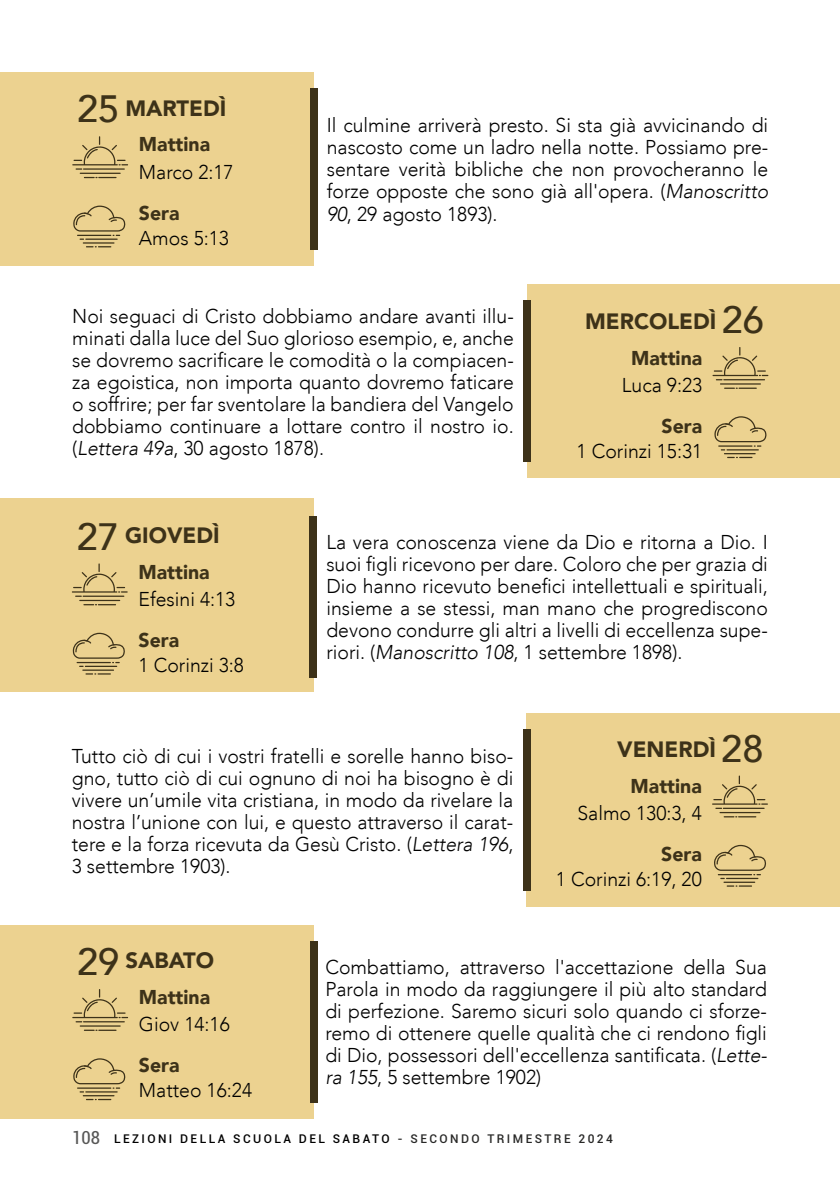
<style>
.page{position:relative;width:840px;height:1191px;background:#fff}
.page>*{position:absolute;margin:0;border:0;box-sizing:border-box;transform-origin:0 0}
.t1{font:500 38px "Avenir LT";color:#3d3219}
.t2{font:900 22px "Avenir LT Std";color:#3d3219}
.t3{font:300 20px/22px "Avenir LT";color:#000;text-align:justify}
.t4{font:900 20px "Avenir LT";color:#3d3219}
.t5{font:500 12px "Roboto";letter-spacing:.2em;color:#000}
.s1{font-style:italic}
.s2{font-weight:400;font-stretch:condensed;font-size:18px;color:#575756}
.s3{color:#282827}
</style>
<div class="page">
<div style="left:0;top:498px;width:313px;height:194px;background:#ecd290"></div>
<div style="left:0;top:73px;width:313px;height:193px;background:#ecd290"></div>
<div style="left:0;top:925px;width:313px;height:193px;background:#ecd290"></div>
<div style="left:526px;top:713px;width:313px;height:193px;background:#ecd290"></div>
<div style="left:527px;top:284px;width:312px;height:194px;background:#ecd290"></div>
<div style="left:309px;top:516px;width:8px;height:161px;background:#3d3219"></div>
<div style="left:310px;top:89px;width:7px;height:161px;background:#3d3219"></div>
<div style="left:522px;top:729px;width:8px;height:161px;background:#3d3219"></div>
<div style="left:523px;top:301px;width:7px;height:161px;background:#3d3219"></div>
<div style="left:310px;top:941px;width:7px;height:161px;background:#3d3219"></div>
<svg style="left:72px;top:563px;width:56px;height:42px"></svg>
<svg style="left:72px;top:136px;width:56px;height:42px"></svg>
<svg style="left:72px;top:989px;width:56px;height:42px"></svg>
<svg style="left:712px;top:775px;width:55px;height:42px"></svg>
<svg style="left:712px;top:347px;width:56px;height:42px"></svg>
<hr style="left:82px;top:669px;width:32px;height:2px;background:#3d3219">
<svg style="left:85px;top:673px;width:26px;height:1px"></svg>
<svg style="left:73px;top:633px;width:52px;height:34px"></svg>
<hr style="left:83px;top:242px;width:31px;height:2px;background:#3d3219">
<svg style="left:86px;top:246px;width:25px;height:1px"></svg>
<svg style="left:73px;top:206px;width:52px;height:34px"></svg>
<hr style="left:83px;top:1095px;width:31px;height:1px;background:#3d3219">
<svg style="left:86px;top:1098px;width:25px;height:2px"></svg>
<svg style="left:73px;top:1058px;width:52px;height:34px"></svg>
<hr style="left:723px;top:881px;width:31px;height:2px;background:#3d3219">
<svg style="left:726px;top:885px;width:25px;height:1px"></svg>
<svg style="left:714px;top:845px;width:51px;height:34px"></svg>
<hr style="left:723px;top:453px;width:32px;height:1px;background:#3d3219">
<svg style="left:727px;top:457px;width:25px;height:1px"></svg>
<svg style="left:714px;top:416px;width:52px;height:34px"></svg>
<h1 class="t1" style="left:77px;top:87px;width:44px">25</h1>
<p class="t2" style="left:125px;top:95px;width:102px">MARTEDÌ</p>
<p class="t4" style="left:139px;top:132px;width:73px">Mattina</p>
<p class="t3" style="left:139px;top:161px;width:96px">Marco 2:17</p>
<p class="t4" style="left:139px;top:201px;width:42px">Sera</p>
<p class="t3" style="left:139px;top:227px;width:91px">Amos 5:13</p>
<p class="t3" style="left:326px;top:115px;width:443px">Il culmine arriverà presto. Si sta già avvicinando di nascosto come un ladro nella notte. Possiamo pre&shy;sentare verità bibliche che non provocheranno le forze opposte che sono già all'opera. (<span class="s1">Manoscritto 90</span>, 29 agosto 1893).</p>
<p class="t3" style="left:72px;top:305px;width:443px">Noi seguaci di Cristo dobbiamo andare avanti illu&shy;minati dalla luce del Suo glorioso esempio, e, anche se dovremo sacrificare le comodità o la compiacen&shy;za egoistica, non importa quanto dovremo faticare o soffrire; per far sventolare la bandiera del Vangelo dobbiamo continuare a lottare contro il nostro io. (<span class="s1">Lettera 49a</span>, 30 agosto 1878).</p>
<p class="t2" style="left:584px;top:308px;width:133px">MERCOLEDÌ</p>
<p class="t4" style="left:630px;top:345px;width:73px">Mattina</p>
<p class="t3" style="left:621px;top:374px;width:82px">Luca 9:23</p>
<h1 class="t1" style="left:721px;top:298px;width:44px">26</h1>
<p class="t4" style="left:661px;top:414px;width:42px">Sera</p>
<p class="t3" style="left:576px;top:440px;width:127px">1 Corinzi 15:31</p>
<h1 class="t1" style="left:77px;top:514px;width:44px">27</h1>
<p class="t2" style="left:125px;top:522px;width:96px">GIOVEDÌ</p>
<p class="t4" style="left:138px;top:559px;width:73px">Mattina</p>
<p class="t3" style="left:138px;top:588px;width:98px">Efesini 4:13</p>
<p class="t4" style="left:138px;top:628px;width:42px">Sera</p>
<p class="t3" style="left:138px;top:654px;width:107px">1 Corinzi 3:8</p>
<p class="t3" style="left:326px;top:531px;width:443px">La vera conoscenza viene da Dio e ritorna a Dio. I suoi figli ricevono per dare. Coloro che per grazia di Dio hanno ricevuto benefici intellettuali e spirituali, insieme a se stessi, man mano che progrediscono devono condurre gli altri a livelli di eccellenza supe&shy;riori. (<span class="s1">Manoscritto 108</span>, 1 settembre 1898).</p>
<p class="t3" style="left:72px;top:745px;width:443px">Tutto ciò di cui i vostri fratelli e sorelle hanno biso&shy;gno, tutto ciò di cui ognuno di noi ha bisogno è di vivere un’umile vita cristiana, in modo da rivelare la nostra l’unione con lui, e questo attraverso il carat&shy;tere e la forza ricevuta da Gesù Cristo. (<span class="s1">Lettera 196</span>, 3 settembre 1903).</p>
<h1 class="t1" style="left:720px;top:726px;width:44px">28</h1>
<p class="t2" style="left:617px;top:736px;width:100px">VENERDÌ</p>
<p class="t4" style="left:630px;top:774px;width:73px">Mattina</p>
<p class="t3" style="left:577px;top:802px;width:126px">Salmo 130:3, 4</p>
<p class="t4" style="left:660px;top:842px;width:42px">Sera</p>
<p class="t3" style="left:555px;top:868px;width:147px">1 Corinzi 6:19, 20</p>
<h1 class="t1" style="left:77px;top:940px;width:44px">29</h1>
<p class="t2" style="left:125px;top:947px;width:90px">SABATO</p>
<p class="t4" style="left:139px;top:985px;width:73px">Mattina</p>
<p class="t3" style="left:139px;top:1013px;width:92px">Giov 14:16</p>
<p class="t4" style="left:139px;top:1053px;width:42px">Sera</p>
<p class="t3" style="left:139px;top:1079px;width:114px">Matteo 16:24</p>
<p class="t3" style="left:325px;top:956px;width:443px">Combattiamo, attraverso l'accettazione della Sua Parola in modo da raggiungere il più alto standard di perfezione. Saremo sicuri solo quando ci sforze&shy;remo di ottenere quelle qualità che ci rendono figli di Dio, possessori dell'eccellenza santificata. (<span class="s1">Lette&shy;ra 155</span>, 5 settembre 1902)</p>
<p class="t5" style="left:72px;top:1130px;width:542px"><span class="s2">108</span> LEZIONI DELLA SCUOLA DEL SABATO <span class="s3">- SECONDO TRIMESTRE 2024</span></p>
</div>
